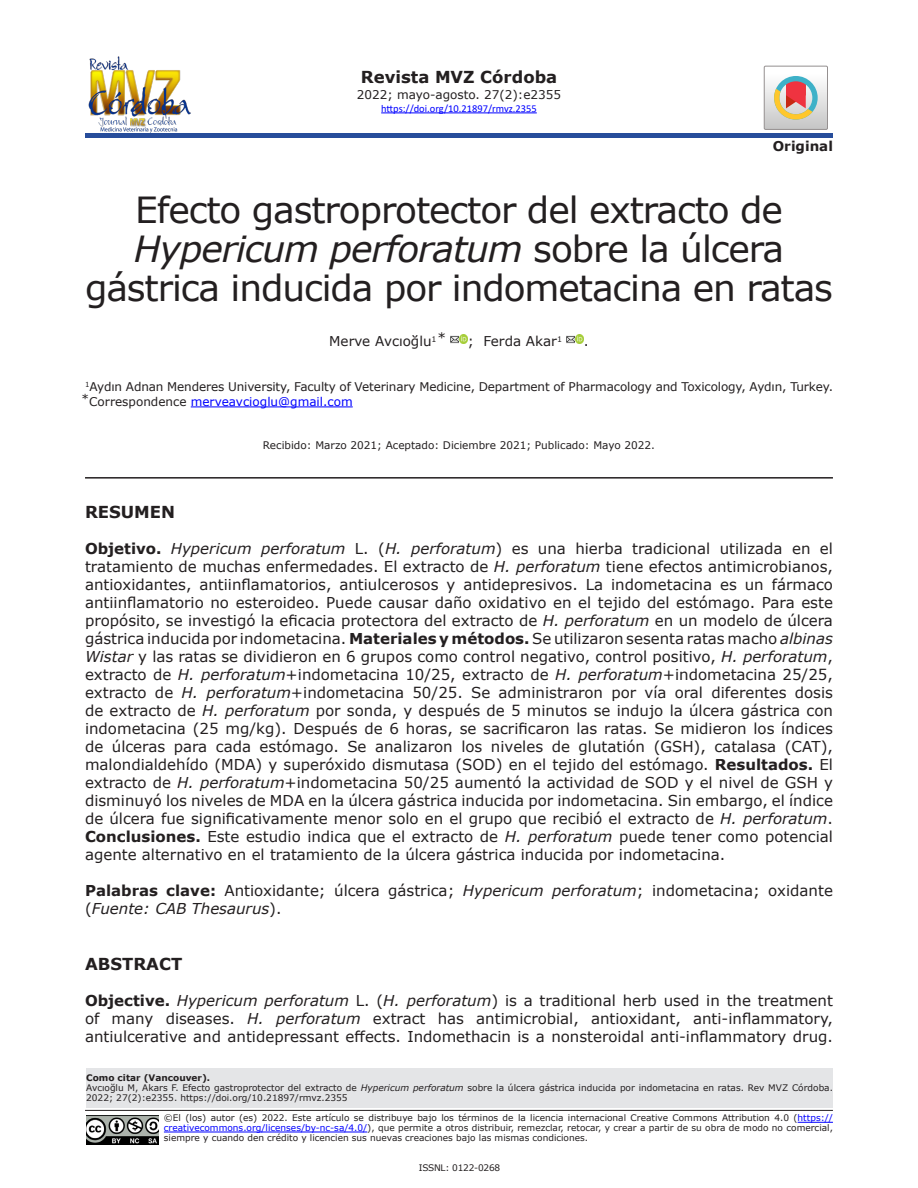
<style>
.page{position:relative;width:918px;height:1188px;background:#fff}
.page>*{position:absolute;margin:0;border:0;box-sizing:border-box;transform-origin:0 0}
.t1{font:36px/39px "Verdana";letter-spacing:-.03em;color:#231f20;text-align:center}
.t2{font:700 16.5px "Verdana";color:#231f20}
.t3{font:15px/18px "Verdana";color:#231f20;text-align:justify}
.t4{font:13.5px "Verdana";color:#231f20}
.t5{font:700 13.5px "Verdana";color:#231f20}
.t6{font:12px "Verdana";letter-spacing:-.01em;color:#231f20}
.t7{font:12px "Verdana";color:#00f}
.t8{font:10.5px "Verdana";color:#231f20}
.t9{font:10.5px "Calibri";color:#00f}
.t10{font:9px/9.8px "Verdana";color:#231f20}
.t11{font:9px "Verdana";letter-spacing:-.025em;color:#231f20}
.s1{font-style:italic}
.s2{color:#231f20}
.s3{font-weight:700}
.s4{color:#00f}
</style>
<div class="page">
<hr style="left:85px;top:134px;width:748px;height:4px;background:#274d9b">
<hr style="left:381px;top:113px;width:156px;height:1px;background:#00f">
<img style="left:85px;top:56px;width:123px;height:78px">
<svg style="left:764px;top:66px;width:64px;height:63px"></svg>
<hr style="left:85px;top:1110px;width:748px;height:1px;background:#231f20">
<div style="left:86px;top:1068px;width:747px;height:39px;background:#e4e5e7"></div>
<hr style="left:798px;top:1122px;width:35px;height:1px;background:#00f">
<hr style="left:164px;top:1132px;width:203px;height:1px;background:#00f">
<img style="left:86px;top:1116px;width:73px;height:29px">
<hr style="left:191px;top:407px;width:162px;height:1px;background:#00f">
<svg style="left:451px;top:335px;width:17px;height:8px"></svg>
<svg style="left:567px;top:335px;width:17px;height:8px"></svg>
<hr style="left:85px;top:477px;width:748px;height:2px;background:#231f20">
<p class="t2" style="left:361px;top:65px;width:198px">Revista MVZ Córdoba</p>
<p class="t6" style="left:357px;top:87px;width:206px">2022; mayo-agosto. 27(2):e2355</p>
<p class="t9" style="left:381px;top:101px;width:157px">https://doi.org/10.21897/rmvz.2355</p>
<p class="t5" style="left:773px;top:137px;width:62px">Original</p>
<p class="t1" style="left:85px;top:190px;width:750px">Efecto gastroprotector del extracto de<br><span class="s1">Hypericum perforatum</span> sobre la úlcera gástrica inducida por indometacina en ratas</p>
<p class="t4" style="left:329px;top:332px;width:126px">Merve Avcıoğlu<sup>1</sup> ⃰</p>
<p class="t4" style="left:468px;top:332px;width:96px">; Ferda Akar<sup>1</sup></p>
<p class="t4" style="left:584px;top:332px;width:6px">.</p>
<p class="t6" style="left:85px;top:379px;width:750px"><sup>1</sup>Aydın Adnan Menderes University, Faculty of Veterinary Medicine, Department of Pharmacology and Toxicology, Aydın, Turkey.</p>
<p class="t7" style="left:89px;top:393px;width:265px"><span class="s2">⃰Correspondence</span> merveavcioglu@gmail.com</p>
<p class="t8" style="left:263px;top:438px;width:394px">Recibido: Marzo 2021; Aceptado: Diciembre 2021; Publicado: Mayo 2022.</p>
<p class="t2" style="left:85px;top:501px;width:92px">RESUMEN</p>
<p class="t3" style="left:85px;top:540px;width:749px"><span class="s3">Objetivo.</span> <span class="s1">Hypericum perforatum</span> L. (<span class="s1">H. perforatum</span>) es una hierba tradicional utilizada en el tratamiento de muchas enfermedades. El extracto de <span class="s1">H. perforatum</span> tiene efectos antimicrobianos, antioxidantes, antiinflamatorios, antiulcerosos y antidepresivos. La indometacina es un fármaco antiinflamatorio no esteroideo. Puede causar daño oxidativo en el tejido del estómago. Para este propósito, se investigó la eficacia protectora del extracto de <span class="s1">H. perforatum</span> en un modelo de úlcera gástrica inducida por indometacina. <span class="s3">Materiales y métodos.</span> Se utilizaron sesenta ratas macho <span class="s1">albinas Wistar</span> y las ratas se dividieron en 6 grupos como control negativo, control positivo, <span class="s1">H. perforatum</span>, extracto de <span class="s1">H. perforatum</span>+indometacina 10/25, extracto de <span class="s1">H. perforatum</span>+indometacina 25/25, extracto de <span class="s1">H. perforatum</span>+indometacina 50/25. Se administraron por vía oral diferentes dosis de extracto de <span class="s1">H. perforatum</span> por sonda, y después de 5 minutos se indujo la úlcera gástrica con indometacina (25 mg/kg). Después de 6 horas, se sacrificaron las ratas. Se midieron los índices de úlceras para cada estómago. Se analizaron los niveles de glutatión (GSH), catalasa (CAT), malondialdehído (MDA) y superóxido dismutasa (SOD) en el tejido del estómago. <span class="s3">Resultados.</span> El extracto de <span class="s1">H. perforatum</span>+indometacina 50/25 aumentó la actividad de SOD y el nivel de GSH y disminuyó los niveles de MDA en la úlcera gástrica inducida por indometacina. Sin embargo, el índice de úlcera fue significativamente menor solo en el grupo que recibió el extracto de <span class="s1">H. perforatum</span>.<br><span class="s3">Conclusiones.</span> Este estudio indica que el extracto de <span class="s1">H. perforatum</span> puede tener como potencial agente alternativo en el tratamiento de la úlcera gástrica inducida por indometacina.</p>
<p class="t3" style="left:85px;top:882px;width:749px"><span class="s3">Palabras clave:</span> Antioxidante; úlcera gástrica; <span class="s1">Hypericum perforatum</span>; indometacina; oxidante (<span class="s1">Fuente: CAB Thesaurus</span>).</p>
<p class="t2" style="left:85px;top:953px;width:99px">ABSTRACT</p>
<p class="t3" style="left:85px;top:992px;width:749px"><span class="s3">Objective.</span> <span class="s1">Hypericum perforatum</span> L. (<span class="s1">H. perforatum</span>) is a traditional herb used in the treatment of many diseases. <span class="s1">H. perforatum</span> extract has antimicrobial, antioxidant, anti-inflammatory, antiulcerative and antidepressant effects. Indomethacin is a nonsteroidal anti-inflammatory drug.</p>
<p class="t10" style="left:86px;top:1073px;width:748px"><span class="s3">Como citar (Vancouver).<br></span>Avcıoğlu M, Akars F. Efecto gastroprotector del extracto de <span class="s1">Hypericum perforatum</span> sobre la úlcera gástrica inducida por indometacina en ratas. Rev MVZ Córdoba.<br>2022; 27(2):e2355. https://doi.org/10.21897/rmvz.2355</p>
<p class="t10" style="left:164px;top:1113px;width:671px;text-align:justify">©El (los) autor (es) 2022. Este artículo se distribuye bajo los términos de la licencia internacional Creative Commons Attribution 4.0 (<span class="s4">https:// creativecommons.org/licenses/by-nc-sa/4.0/</span>), que permite a otros distribuir, remezclar, retocar, y crear a partir de su obra de modo no comercial, siempre y cuando den crédito y licencien sus nuevas creaciones bajo las mismas condiciones.</p>
<p class="t11" style="left:419px;top:1161px;width:83px">ISSNL: 0122-0268</p>
</div>
